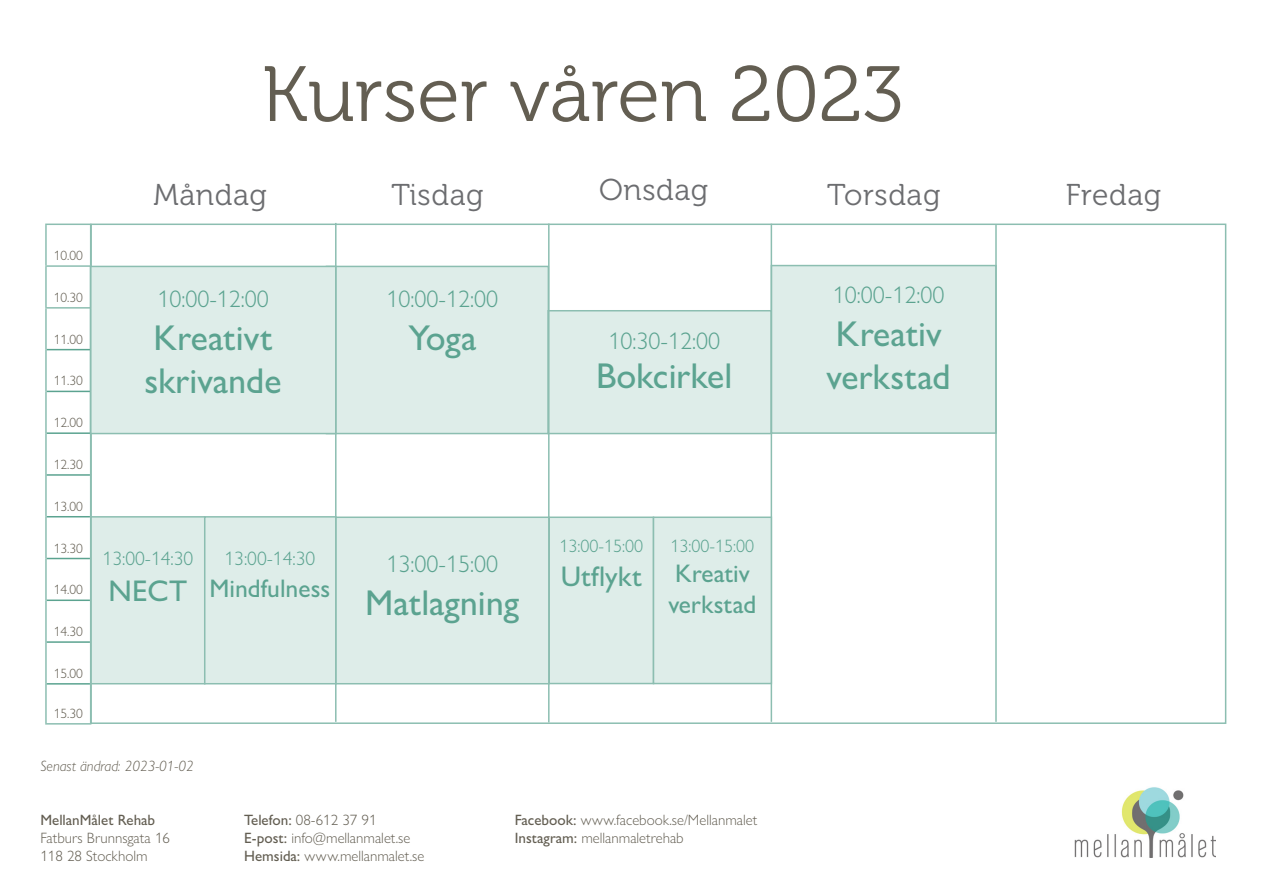
<style>
.page{position:relative;width:1263px;height:893px;background:#fff}
.page>*{position:absolute;margin:0;border:0;box-sizing:border-box;transform-origin:0 0}
.t1{font:78px "Museo 300";color:#635e52}
.t2{font:500 36px "Gill Sans Nova";color:#5ba390}
.t3{font:30px "Museo 300";letter-spacing:.02em;color:#6c6d70}
.t4{font:500 30px "Gill Sans Nova";color:#5ba390}
.t5{font:500 28.5px "Gill Sans Nova";color:#5ba390}
.t6{font:500 25.5px "Gill Sans Nova";color:#5ba390}
.t7{font:300 24px "Gill Sans Nova";color:#5ba390}
.t8{font:300 19.5px "Gill Sans Nova";color:#5ba390}
.t9{font:300 18px "Gill Sans Nova";color:#5ba390}
.t10{font:300 15px/18px "Gill Sans Nova";color:#635e52}
.t11{font:italic 300 15px "Gill Sans Nova";color:#635e52}
.t12{font:500 15px "Gill Sans Nova";color:#635e52}
.t13{font:300 13.5px "Gill Sans Nova";color:#635e52}
.s1{font-weight:500}
</style>
<div class="page">
<div style="left:326px;top:266px;width:223px;height:168px;background:#deede9;border:2px solid #8cbeb1"></div>
<div style="left:547px;top:310px;width:225px;height:124px;background:#deede9;border:2px solid #8cbeb1"></div>
<div style="left:548px;top:516px;width:106px;height:168px;background:#deede9;border:2px solid #8cbeb1"></div>
<div style="left:771px;top:265px;width:226px;height:169px;background:#deede9;border:2px solid #8cbeb1"></div>
<div style="left:90px;top:266px;width:247px;height:168px;background:#deede9;border:2px solid #8cbeb1"></div>
<hr style="left:335px;top:223px;width:2px;height:499px;background:#8cbeb1">
<hr style="left:548px;top:224px;width:2px;height:498px;background:#8cbeb1">
<hr style="left:771px;top:224px;width:1px;height:498px;background:#8cbeb1">
<hr style="left:995px;top:225px;width:2px;height:497px;background:#8cbeb1">
<hr style="left:45px;top:265px;width:46px;height:2px;background:#8cbeb1">
<hr style="left:45px;top:307px;width:46px;height:2px;background:#8cbeb1">
<hr style="left:45px;top:224px;width:46px;height:1px;background:#8cbeb1">
<hr style="left:45px;top:225px;width:2px;height:40px;background:#8cbeb1">
<hr style="left:90px;top:225px;width:1px;height:40px;background:#8cbeb1">
<hr style="left:45px;top:267px;width:2px;height:40px;background:#8cbeb1">
<hr style="left:90px;top:267px;width:1px;height:40px;background:#8cbeb1">
<hr style="left:45px;top:309px;width:2px;height:41px;background:#8cbeb1">
<hr style="left:90px;top:309px;width:1px;height:41px;background:#8cbeb1">
<hr style="left:45px;top:350px;width:2px;height:41px;background:#8cbeb1">
<hr style="left:90px;top:350px;width:1px;height:41px;background:#8cbeb1">
<hr style="left:45px;top:391px;width:2px;height:42px;background:#8cbeb1">
<hr style="left:90px;top:391px;width:1px;height:42px;background:#8cbeb1">
<hr style="left:45px;top:433px;width:2px;height:42px;background:#8cbeb1">
<hr style="left:90px;top:433px;width:1px;height:42px;background:#8cbeb1">
<hr style="left:45px;top:475px;width:2px;height:42px;background:#8cbeb1">
<hr style="left:90px;top:475px;width:1px;height:42px;background:#8cbeb1">
<hr style="left:45px;top:517px;width:2px;height:41px;background:#8cbeb1">
<hr style="left:45px;top:558px;width:2px;height:42px;background:#8cbeb1">
<hr style="left:45px;top:600px;width:2px;height:42px;background:#8cbeb1">
<hr style="left:45px;top:642px;width:2px;height:42px;background:#8cbeb1">
<hr style="left:45px;top:684px;width:2px;height:39px;background:#8cbeb1">
<hr style="left:90px;top:684px;width:1px;height:39px;background:#8cbeb1">
<hr style="left:45px;top:723px;width:46px;height:2px;background:#8cbeb1">
<hr style="left:47px;top:349px;width:43px;height:1px;background:#5ba390">
<hr style="left:47px;top:391px;width:43px;height:1px;background:#5ba390">
<hr style="left:47px;top:432px;width:43px;height:2px;background:#5ba390">
<hr style="left:47px;top:474px;width:43px;height:2px;background:#5ba390">
<hr style="left:47px;top:516px;width:43px;height:1px;background:#5ba390">
<hr style="left:47px;top:558px;width:43px;height:1px;background:#5ba390">
<hr style="left:47px;top:599px;width:43px;height:2px;background:#5ba390">
<hr style="left:47px;top:641px;width:43px;height:2px;background:#5ba390">
<hr style="left:47px;top:683px;width:43px;height:2px;background:#5ba390">
<img style="left:1075px;top:787px;width:140px;height:70px">
<div style="left:653px;top:516px;width:119px;height:168px;background:#deede9;border:2px solid #8cbeb1"></div>
<div style="left:335px;top:516px;width:215px;height:168px;background:#deede9;border:2px solid #8cbeb1"></div>
<div style="left:90px;top:516px;width:115px;height:168px;background:#deede9;border:2px solid #8cbeb1"></div>
<div style="left:204px;top:516px;width:133px;height:168px;background:#deede9;border:2px solid #8cbeb1"></div>
<p class="t1" style="left:262px;top:52px;width:644px">Kurser våren 2023</p>
<p class="t13" style="left:54px;top:247px;width:31px">10.00</p>
<p class="t13" style="left:54px;top:289px;width:31px">10.30</p>
<p class="t13" style="left:54px;top:331px;width:31px">11.00</p>
<p class="t13" style="left:54px;top:373px;width:31px">11.30</p>
<p class="t13" style="left:54px;top:414px;width:31px">12.00</p>
<p class="t13" style="left:54px;top:456px;width:31px">12.30</p>
<p class="t13" style="left:54px;top:498px;width:31px">13.00</p>
<p class="t13" style="left:54px;top:540px;width:31px">13.30</p>
<p class="t13" style="left:54px;top:581px;width:31px">14.00</p>
<p class="t13" style="left:54px;top:623px;width:31px">14.30</p>
<p class="t13" style="left:54px;top:665px;width:31px">15.00</p>
<p class="t13" style="left:54px;top:705px;width:31px">15.30</p>
<p class="t3" style="left:153px;top:178px;width:115px">Måndag</p>
<p class="t3" style="left:391px;top:178px;width:94px">Tisdag</p>
<p class="t3" style="left:599px;top:173px;width:111px">Onsdag</p>
<p class="t3" style="left:827px;top:178px;width:115px">Torsdag</p>
<p class="t3" style="left:1066px;top:178px;width:97px">Fredag</p>
<p class="t7" style="left:157px;top:284px;width:113px">10:00-12:00</p>
<p class="t2" style="left:153px;top:316px;width:121px">Kreativt</p>
<p class="t2" style="left:144px;top:359px;width:139px">skrivande</p>
<p class="t7" style="left:386px;top:284px;width:113px">10:00-12:00</p>
<p class="t2" style="left:408px;top:316px;width:69px">Yoga</p>
<p class="t7" style="left:608px;top:326px;width:113px">10:30-12:00</p>
<p class="t2" style="left:596px;top:354px;width:138px">Bokcirkel</p>
<p class="t8" style="left:103px;top:547px;width:92px">13:00-14:30</p>
<p class="t4" style="left:109px;top:573px;width:80px">NECT</p>
<p class="t8" style="left:225px;top:546px;width:92px">13:00-14:30</p>
<p class="t6" style="left:209px;top:573px;width:122px">Mindfulness</p>
<p class="t7" style="left:386px;top:549px;width:113px">13:00-15:00</p>
<p class="t2" style="left:365px;top:581px;width:155px">Matlagning</p>
<p class="t9" style="left:559px;top:534px;width:85px">13:00-15:00</p>
<p class="t5" style="left:561px;top:559px;width:83px">Utflykt</p>
<p class="t9" style="left:671px;top:534px;width:85px">13:00-15:00</p>
<p class="t6" style="left:675px;top:558px;width:76px">Kreativ</p>
<p class="t6" style="left:668px;top:589px;width:90px">verkstad</p>
<p class="t7" style="left:833px;top:280px;width:113px">10:00-12:00</p>
<p class="t2" style="left:836px;top:312px;width:107px">Kreativ</p>
<p class="t2" style="left:826px;top:355px;width:126px">verkstad</p>
<p class="t11" style="left:40px;top:757px;width:155px">Senast ändrad: 2023-01-02</p>
<p class="t12" style="left:40px;top:811px;width:116px">MellanMålet Rehab</p>
<p class="t10" style="left:40px;top:829px;width:131px">Fatburs Brunnsgata 16<br>118 28 Stockholm</p>
<p class="t10" style="left:244px;top:811px;width:134px"><span class="s1">Telefon:</span> 08-612 37 91</p>
<p class="t10" style="left:244px;top:829px;width:182px"><span class="s1">E-post:</span> info@mellanmalet.se<br><span class="s1">Hemsida:</span> www.mellanmalet.se</p>
<p class="t10" style="left:515px;top:811px;width:244px"><span class="s1">Facebook:</span> www.facebook.se/Mellanmalet</p>
<p class="t10" style="left:515px;top:829px;width:170px"><span class="s1">Instagram:</span> mellanmaletrehab</p>
</div>
